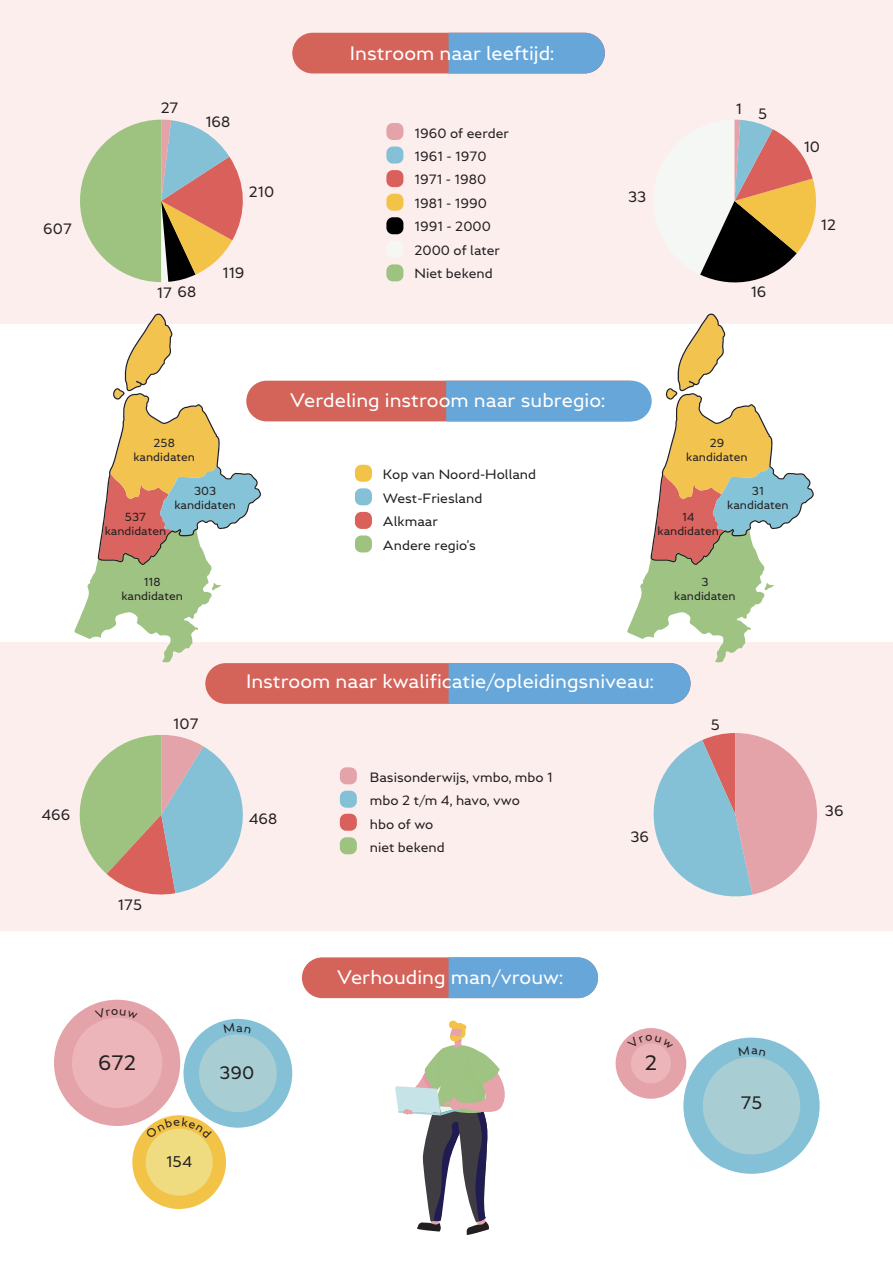
<style>
.page{position:relative;width:893px;height:1263px;background:#fff}
.page>*{position:absolute;margin:0;border:0;box-sizing:border-box;transform-origin:0 0}
.t1{font:20.85px "Greenwich";color:#231f20}
.t2{font:19.5px "Greenwich";color:#fff}
.t3{font:18px "Greenwich";color:#231f20}
.t4{font:15.45px "Greenwich";color:#231f20}
.t5{font:15px "Greenwich";color:#231f20}
.t6{font:13.5px/23.4px "Greenwich";color:#231f20}
.t7{font:11.7px/14.1px "Greenwich";color:#231f20;text-align:center}
</style>
<div class="page">
<div style="left:132px;top:1115px;width:94px;height:94px;background:#f2c347;border-radius:50%"></div>
<div style="left:0;top:642px;width:893px;height:288px;background:#fdeeee"></div>
<div style="left:302px;top:957px;width:296px;height:41px;background:#d4635a;border-radius:20px"></div>
<div style="left:205px;top:663px;width:486px;height:41px;background:#d4635a;border-radius:20px"></div>
<div style="left:0;top:0;width:893px;height:323px;background:#fdeeee"></div>
<div style="left:292px;top:33px;width:313px;height:40px;background:#d4635a;border-radius:20px"></div>
<div style="left:449px;top:33px;width:156px;height:40px;background:#67a6d9"></div>
<div style="left:449px;top:957px;width:149px;height:41px;background:#67a6d9"></div>
<div style="left:183px;top:1019px;width:109px;height:109px;background:#84c0d6;border-radius:50%"></div>
<div style="left:683px;top:1037px;width:137px;height:137px;background:#84c0d6;border-radius:50%"></div>
<div style="left:54px;top:1000px;width:126px;height:126px;background:#e4a2a9;border-radius:50%"></div>
<div style="left:616px;top:1028px;width:70px;height:71px;background:#e4a2a9;border-radius:50%"></div>
<svg style="left:395px;top:1020px;width:110px;height:215px"></svg>
<div style="left:386px;top:123px;width:17px;height:17px;background:#e4a2a9;border-radius:6px"></div>
<div style="left:355px;top:465px;width:17px;height:17px;background:#f2c347;border-radius:6px"></div>
<div style="left:340px;top:767px;width:17px;height:17px;background:#e4a2a9;border-radius:6px"></div>
<div style="left:386px;top:147px;width:17px;height:17px;background:#84c0d6;border-radius:6px"></div>
<div style="left:355px;top:488px;width:17px;height:17px;background:#84c0d6;border-radius:6px"></div>
<div style="left:386px;top:170px;width:17px;height:17px;background:#da605b;border-radius:6px"></div>
<div style="left:355px;top:512px;width:17px;height:17px;background:#da605b;border-radius:6px"></div>
<div style="left:340px;top:791px;width:17px;height:17px;background:#84c0d6;border-radius:6px"></div>
<div style="left:386px;top:194px;width:17px;height:17px;background:#f2c347;border-radius:6px"></div>
<div style="left:355px;top:535px;width:17px;height:17px;background:#9ec380;border-radius:6px"></div>
<div style="left:386px;top:217px;width:17px;height:17px;background:#000001;border-radius:6px"></div>
<div style="left:386px;top:241px;width:17px;height:17px;background:#f5f7f5;border-radius:6px"></div>
<div style="left:340px;top:814px;width:17px;height:17px;background:#da605b;border-radius:6px"></div>
<div style="left:386px;top:264px;width:17px;height:17px;background:#9ec380;border-radius:6px"></div>
<div style="left:340px;top:837px;width:17px;height:17px;background:#9ec380;border-radius:6px"></div>
<svg style="left:74px;top:314px;width:187px;height:348px"></svg>
<div style="left:246px;top:381px;width:403px;height:40px;background:#d4635a;border-radius:20px"></div>
<svg style="left:446px;top:314px;width:368px;height:390px"></svg>
<svg style="left:80px;top:120px;width:163px;height:162px"></svg>
<svg style="left:700px;top:120px;width:117px;height:163px"></svg>
<svg style="left:79px;top:735px;width:164px;height:160px"></svg>
<svg style="left:653px;top:733px;width:164px;height:164px"></svg>
<svg style="left:703px;top:1046px;width:97px;height:108px"></svg>
<svg style="left:72px;top:1008px;width:205px;height:188px"></svg>
<svg style="left:627px;top:1035px;width:46px;height:48px"></svg>
<p class="t5" style="left:43px;top:219px;width:30px">607</p>
<h2 class="t2" style="left:350px;top:42px;width:206px">Instroom naar leeftijd:</h2>
<p class="t5" style="left:161px;top:98px;width:19px">27</p>
<p class="t5" style="left:736px;top:99px;width:8px">1</p>
<p class="t5" style="left:205px;top:113px;width:27px">168</p>
<p class="t6" style="left:414px;top:121px;width:96px">1960 of eerder<br>1961 - 1970<br>1971 - 1980<br>1981 - 1990<br>1991 - 2000<br>2000 of later<br>Niet bekend</p>
<p class="t5" style="left:249px;top:182px;width:27px">210</p>
<p class="t5" style="left:628px;top:187px;width:20px">33</p>
<p class="t5" style="left:222px;top:263px;width:24px">119</p>
<p class="t5" style="left:758px;top:104px;width:11px">5</p>
<p class="t5" style="left:157px;top:283px;width:41px">17 68</p>
<p class="t5" style="left:751px;top:282px;width:17px">16</p>
<p class="t5" style="left:804px;top:138px;width:18px">10</p>
<p class="t5" style="left:821px;top:215px;width:17px">12</p>
<p class="t5" style="left:41px;top:806px;width:30px">466</p>
<h2 class="t2" style="left:290px;top:389px;width:317px">Verdeling instroom naar subregio:</h2>
<p class="t7" style="left:133px;top:435px;width:63px">258 kandidaten</p>
<p class="t7" style="left:686px;top:435px;width:63px">29 kandidaten</p>
<p class="t7" style="left:174px;top:484px;width:63px">303 kandidaten</p>
<p class="t7" style="left:727px;top:484px;width:63px">31 kandidaten</p>
<p class="t6" style="left:383px;top:463px;width:155px">Kop van Noord-Holland<br>West-Friesland<br>Alkmaar<br>Andere regio’s</p>
<p class="t7" style="left:105px;top:510px;width:63px">537 kandidaten</p>
<p class="t7" style="left:658px;top:510px;width:63px">14 kandidaten</p>
<p class="t7" style="left:121px;top:575px;width:63px">118 kandidaten</p>
<p class="t7" style="left:674px;top:575px;width:63px">3 kandidaten</p>
<h2 class="t2" style="left:246px;top:670px;width:409px">Instroom naar kwalificatie/opleidingsniveau:</h2>
<p class="t5" style="left:173px;top:714px;width:27px">107</p>
<p class="t5" style="left:711px;top:715px;width:11px">5</p>
<p class="t5" style="left:118px;top:895px;width:26px">175</p>
<p class="t5" style="left:249px;top:810px;width:30px">468</p>
<p class="t6" style="left:370px;top:765px;width:185px">Basisonderwijs, vmbo, mbo 1 mbo 2 t/m 4, havo, vwo<br>hbo of wo<br>niet bekend</p>
<h2 class="t2" style="left:337px;top:965px;width:228px">Verhouding man/vrouw:</h2>
<p class="t5" style="left:630px;top:827px;width:20px">36</p>
<h1 class="t1" style="left:98px;top:1050px;width:40px">672</h1>
<h1 class="t1" style="left:645px;top:1050px;width:14px">2</h1>
<h3 class="t3" style="left:220px;top:1062px;width:36px">390</h3>
<p class="t4" style="left:166px;top:1152px;width:28px">154</p>
<h3 class="t3" style="left:741px;top:1092px;width:23px">75</h3>
<p class="t5" style="left:825px;top:801px;width:20px">36</p>
</div>
